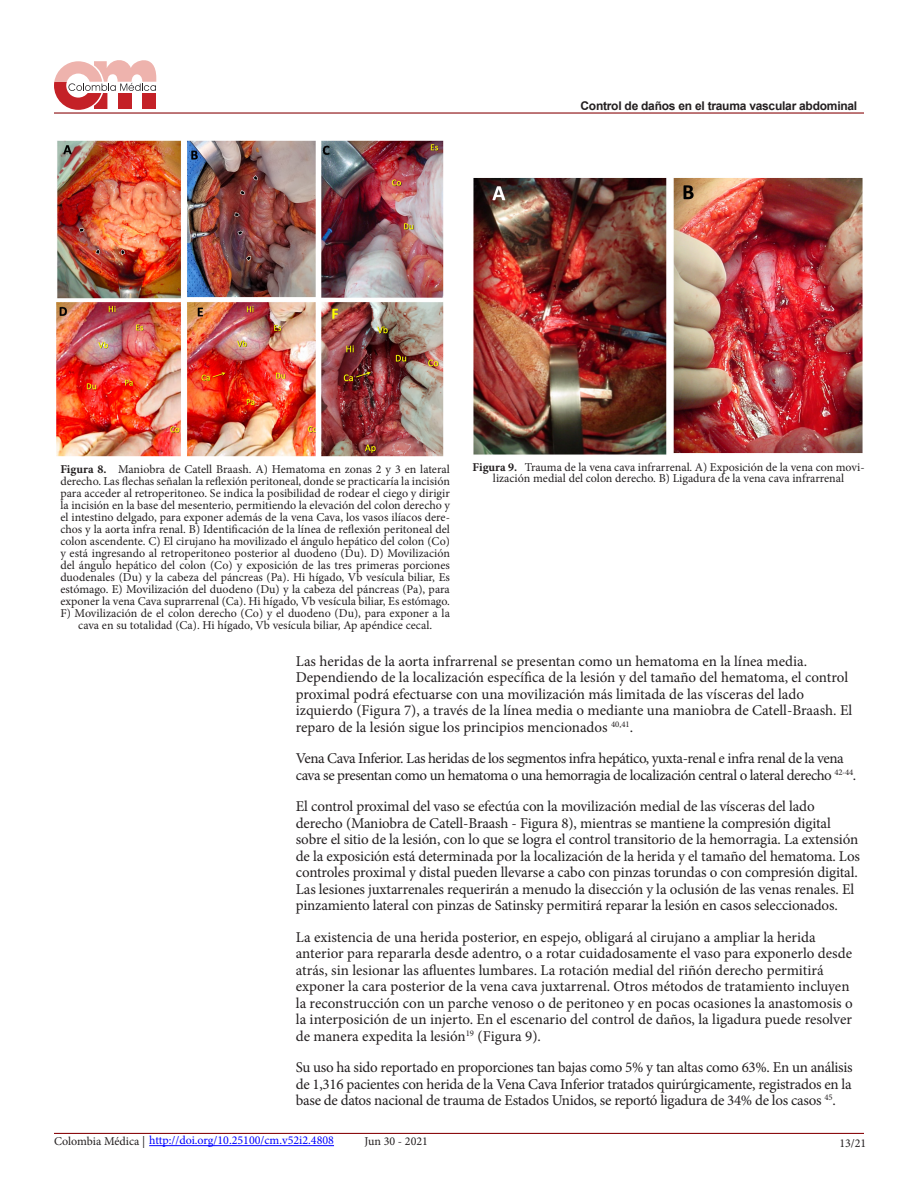
<style>
.page{position:relative;width:918px;height:1188px;background:#fff}
.page>*{position:absolute;margin:0;border:0;box-sizing:border-box;transform-origin:0 0}
.t1{font:15px/16.5px "Minion Pro";letter-spacing:-.01em;color:#231f20}
.t2{font:15px/16.5px "Minion Pro";letter-spacing:-.03em;color:#231f20}
.t3{font:12px/12px "Minion Pro";color:#231f20;text-align:center}
.t4{font:12px "Minion Pro";color:#00f}
.t5{font:700 12px "Arial";letter-spacing:-.02em;color:#231f20}
.s1{font-weight:700}
.s2{color:#231f20}
</style>
<div class="page">
<hr style="left:54px;top:112px;width:810px;height:2px;background:#8b0d10">
<hr style="left:54px;top:1133px;width:810px;height:1px;background:#8b0d10">
<svg style="left:54px;top:60px;width:102px;height:50px"></svg>
<hr style="left:149px;top:1145px;width:185px;height:1px;background:#00f">
<img style="left:473px;top:177px;width:390px;height:278px">
<img style="left:56px;top:140px;width:388px;height:317px">
<p class="t5" style="left:580px;top:97px;width:278px">Control de daños en el trauma vascular abdominal</p>
<p class="t3" style="left:60px;top:463px;width:391px"><span class="s1">Figura 8.</span> Maniobra de Catell Braash. A) Hematoma en zonas 2 y 3 en lateral derecho. Las flechas señalan la reflexión peritoneal, donde se practicaría la incisión para acceder al retroperitoneo. Se indica la posibilidad de rodear el ciego y dirigir la incisión en la base del mesenterio, permitiendo la elevación del colon derecho y el intestino delgado, para exponer además de la vena Cava, los vasos ilíacos dere&shy;chos y la aorta infra renal. B) Identificación de la línea de reflexión peritoneal del colon ascendente. C) El cirujano ha movilizado el ángulo hepático del colon (Co) y está ingresando al retroperitoneo posterior al duodeno (Du). D) Movilización del ángulo hepático del colon (Co) y exposición de las tres primeras porciones duodenales (Du) y la cabeza del páncreas (Pa). Hi hígado, Vb vesícula biliar, Es estómago. E) Movilización del duodeno (Du) y la cabeza del páncreas (Pa), para exponer la vena Cava suprarrenal (Ca). Hi hígado, Vb vesícula biliar, Es estómago.<br>F) Movilización de el colon derecho (Co) y el duodeno (Du), para exponer a la cava en su totalidad (Ca). Hi hígado, Vb vesícula biliar, Ap apéndice cecal.</p>
<p class="t3" style="left:473px;top:462px;width:394px;line-height:10.5px"><span class="s1">Figura 9.</span> Trauma de la vena cava infrarrenal. A) Exposición de la vena con movi&shy;lización medial del colon derecho. B) Ligadura de la vena cava infrarrenal</p>
<p class="t1" style="left:296px;top:653px;width:558px">Las heridas de la aorta infrarrenal se presentan como un hematoma en la línea media.<br>Dependiendo de la localización específica de la lesión y del tamaño del hematoma, el control proximal podrá efectuarse con una movilización más limitada de las vísceras del lado izquierdo (Figura 7), a través de la línea media o mediante una maniobra de Catell-Braash. El reparo de la lesión sigue los principios mencionados <sup>40,41</sup>.</p>
<p class="t2" style="left:296px;top:750px;width:562px">Vena Cava Inferior. Las heridas de los segmentos infra hepático, yuxta-renal e infra renal de la vena cava se presentan como un hematoma o una hemorragia de localización central o lateral derecho <sup>42-44</sup>.</p>
<p class="t1" style="left:296px;top:798px;width:566px">El control proximal del vaso se efectúa con la movilización medial de las vísceras del lado derecho (Maniobra de Catell-Braash - Figura 8), mientras se mantiene la compresión digital sobre el sitio de la lesión, con lo que se logra el control transitorio de la hemorragia. La extensión de la exposición está determinada por la localización de la herida y el tamaño del hematoma. Los controles proximal y distal pueden llevarse a cabo con pinzas torundas o con compresión digital.<br>Las lesiones juxtarrenales requerirán a menudo la disección y la oclusión de las venas renales. El pinzamiento lateral con pinzas de Satinsky permitirá reparar la lesión en casos seleccionados.</p>
<p class="t1" style="left:296px;top:929px;width:559px">La existencia de una herida posterior, en espejo, obligará al cirujano a ampliar la herida anterior para repararla desde adentro, o a rotar cuidadosamente el vaso para exponerlo desde atrás, sin lesionar las afluentes lumbares. La rotación medial del riñón derecho permitirá exponer la cara posterior de la vena cava juxtarrenal. Otros métodos de tratamiento incluyen la reconstrucción con un parche venoso o de peritoneo y en pocas ocasiones la anastomosis o la interposición de un injerto. En el escenario del control de daños, la ligadura puede resolver de manera expedita la lesión<sup>19</sup> (Figura 9).</p>
<p class="t1" style="left:296px;top:1059px;width:558px;text-align:justify">Su uso ha sido reportado en proporciones tan bajas como 5% y tan altas como 63%. En un análisis de 1,316 pacientes con herida de la Vena Cava Inferior tratados quirúrgicamente, registrados en la base de datos nacional de trauma de Estados Unidos, se reportó ligadura de 34% de los casos <sup>45</sup>.</p>
<p class="t4" style="left:54px;top:1133px;width:282px"><span class="s2">Colombia Médica |</span> http://doi.org/10.25100/cm.v52i2.4808</p>
<p class="t3" style="left:364px;top:1135px;width:65px">Jun 30 - 2021</p>
<p class="t3" style="left:840px;top:1137px;width:28px">13/21</p>
</div>
